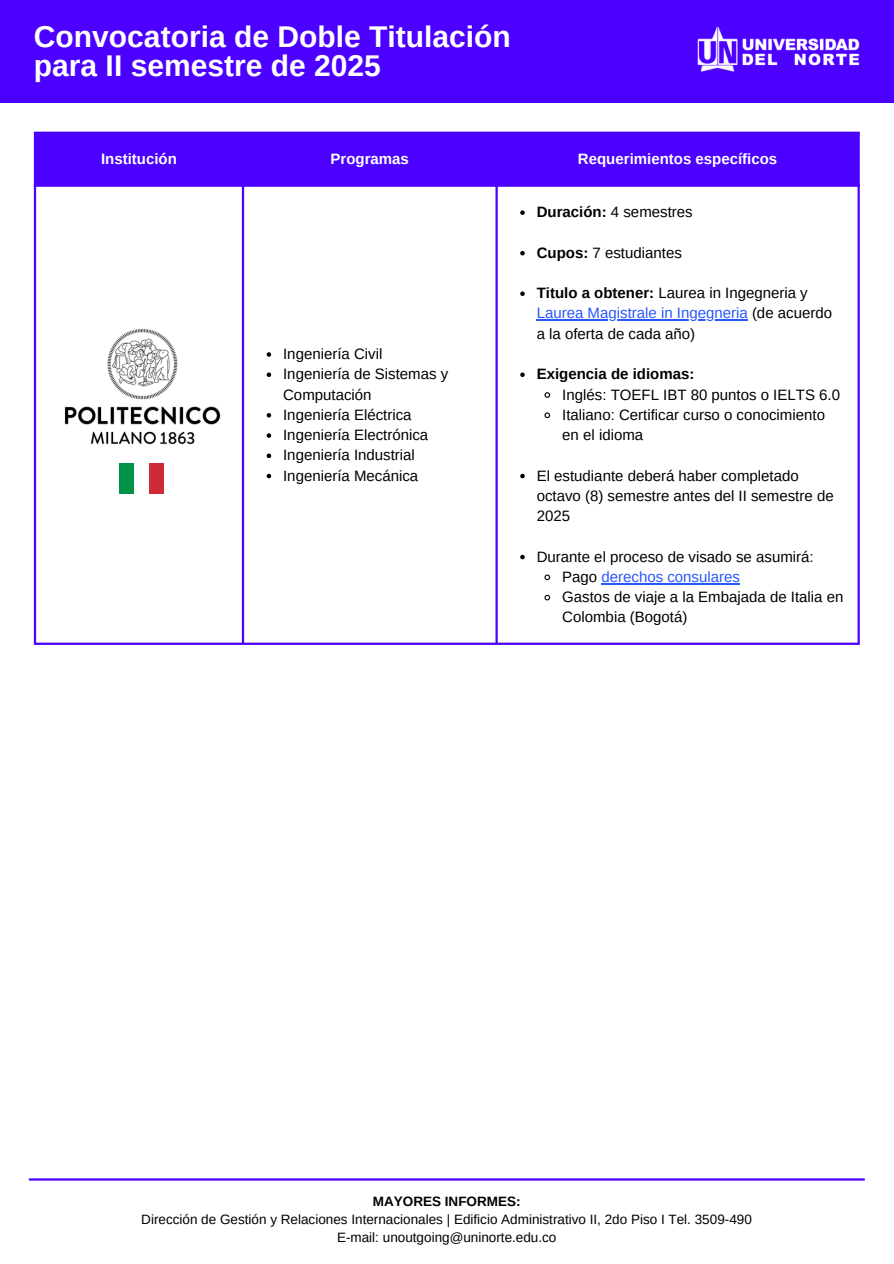
<style>
.page{position:relative;width:894px;height:1264px;background:#fff}
.page>*{position:absolute;margin:0;border:0;box-sizing:border-box;transform-origin:0 0}
.t1{font:700 30px/29.2px "Arimo";color:#fff}
.t2{font:15px/20.2px "Arimo";color:#000}
.t3{font:700 15px "Arimo";color:#fff}
.t4{font:15px "Arimo";color:#2757ff}
.t5{font:13.5px "Arimo";color:#000}
.t6{font:700 13.5px "Arimo";color:#000}
.s1{font-weight:700}
.s2{color:#2757ff}
.s3{color:#000}
</style>
<div class="page">
<div style="left:0;top:0;width:893px;height:102px;background:#4c00ff"></div>
<img style="left:697px;top:26px;width:163px;height:46px">
<div style="left:36px;top:134px;width:821px;height:50px;background:#4c00ff"></div>
<svg style="left:266px;top:352px;width:5px;height:5px"></svg>
<svg style="left:266px;top:372px;width:5px;height:5px"></svg>
<svg style="left:266px;top:413px;width:5px;height:4px"></svg>
<svg style="left:266px;top:433px;width:5px;height:5px"></svg>
<svg style="left:266px;top:453px;width:5px;height:5px"></svg>
<svg style="left:266px;top:474px;width:5px;height:4px"></svg>
<svg style="left:520px;top:210px;width:4px;height:5px"></svg>
<svg style="left:520px;top:251px;width:4px;height:4px"></svg>
<svg style="left:520px;top:291px;width:4px;height:5px"></svg>
<hr style="left:536px;top:319px;width:211px;height:2px;background:#2757ff">
<svg style="left:520px;top:372px;width:4px;height:5px"></svg>
<svg style="left:544px;top:392px;width:6px;height:6px"></svg>
<svg style="left:544px;top:412px;width:6px;height:7px"></svg>
<svg style="left:520px;top:474px;width:4px;height:4px"></svg>
<svg style="left:520px;top:555px;width:4px;height:4px"></svg>
<svg style="left:544px;top:574px;width:6px;height:7px"></svg>
<hr style="left:601px;top:583px;width:138px;height:1px;background:#2757ff">
<svg style="left:544px;top:594px;width:6px;height:7px"></svg>
<hr style="left:34px;top:134px;width:2px;height:508px;background:#4c00ff">
<hr style="left:242px;top:134px;width:2px;height:508px;background:#4c00ff">
<hr style="left:495px;top:134px;width:2px;height:508px;background:#4c00ff">
<hr style="left:857px;top:134px;width:2px;height:508px;background:#4c00ff">
<hr style="left:34px;top:132px;width:825px;height:2px;background:#4c00ff">
<hr style="left:34px;top:184px;width:825px;height:3px;background:#4c00ff">
<hr style="left:34px;top:642px;width:825px;height:3px;background:#4c00ff">
<hr style="left:30px;top:1178px;width:833px;height:2px;background:#4c00ff">
<img style="left:64px;top:328px;width:157px;height:117px">
<div style="left:119px;top:464px;width:15px;height:30px;background:#009246"></div>
<div style="left:149px;top:464px;width:15px;height:30px;background:#ce2b37"></div>
<p class="t1" style="left:34px;top:22px;width:478px">Convocatoria de Doble Titulación para II semestre de 2025</p>
<h1 class="t3" style="left:101px;top:151px;width:77px">Institución</h1>
<p class="t3" style="left:330px;top:151px;width:80px">Programas</p>
<p class="t3" style="left:577px;top:151px;width:201px">Requerimientos específicos</p>
<p class="t2" style="left:283px;top:344px;width:101px">Ingeniería Civil</p>
<p class="t2" style="left:283px;top:364px;width:167px">Ingeniería de Sistemas y<br>Computación</p>
<p class="t2" style="left:283px;top:404px;width:130px">Ingeniería Eléctrica</p>
<p class="t2" style="left:283px;top:425px;width:147px">Ingeniería Electrónica</p>
<p class="t2" style="left:283px;top:445px;width:133px">Ingeniería Industrial</p>
<p class="t2" style="left:283px;top:465px;width:137px">Ingeniería Mecánica</p>
<p class="t2" style="left:536px;top:202px;width:157px"><span class="s1">Duración:</span> 4 semestres</p>
<p class="t2" style="left:536px;top:242px;width:147px"><span class="s1">Cupos:</span> 7 estudiantes</p>
<p class="t2" style="left:536px;top:283px;width:272px"><span class="s1">Titulo a obtener:</span> Laurea in Ingegneria y</p>
<p class="t2" style="left:536px;top:303px;width:297px"><span class="s2">Laurea Magistrale in Ingegneria</span> (de acuerdo a la oferta de cada año)</p>
<p class="t2" style="left:562px;top:364px;width:279px;text-indent:-26px"><span class="s1">Exigencia de idiomas:<br></span>Inglés: TOEFL IBT 80 puntos o IELTS 6.0</p>
<p class="t2" style="left:562px;top:404px;width:264px">Italiano: Certificar curso o conocimiento en el idioma</p>
<p class="t2" style="left:536px;top:465px;width:298px">El estudiante deberá haber completado octavo (8) semestre antes del II semestre de<br>2025</p>
<p class="t2" style="left:536px;top:546px;width:278px">Durante el proceso de visado se asumirá:</p>
<p class="t4" style="left:562px;top:568px;width:179px"><span class="s3">Pago</span> derechos consulares</p>
<p class="t2" style="left:562px;top:587px;width:282px">Gastos de viaje a la Embajada de Italia en<br>Colombia (Bogotá)</p>
<p class="t6" style="left:373px;top:1193px;width:149px">MAYORES INFORMES:</p>
<p class="t5" style="left:141px;top:1211px;width:612px">Dirección de Gestión y Relaciones Internacionales | Edificio Administrativo II, 2do Piso I Tel. 3509-490</p>
<p class="t5" style="left:337px;top:1229px;width:221px">E-mail: unoutgoing@uninorte.edu.co</p>
</div>
